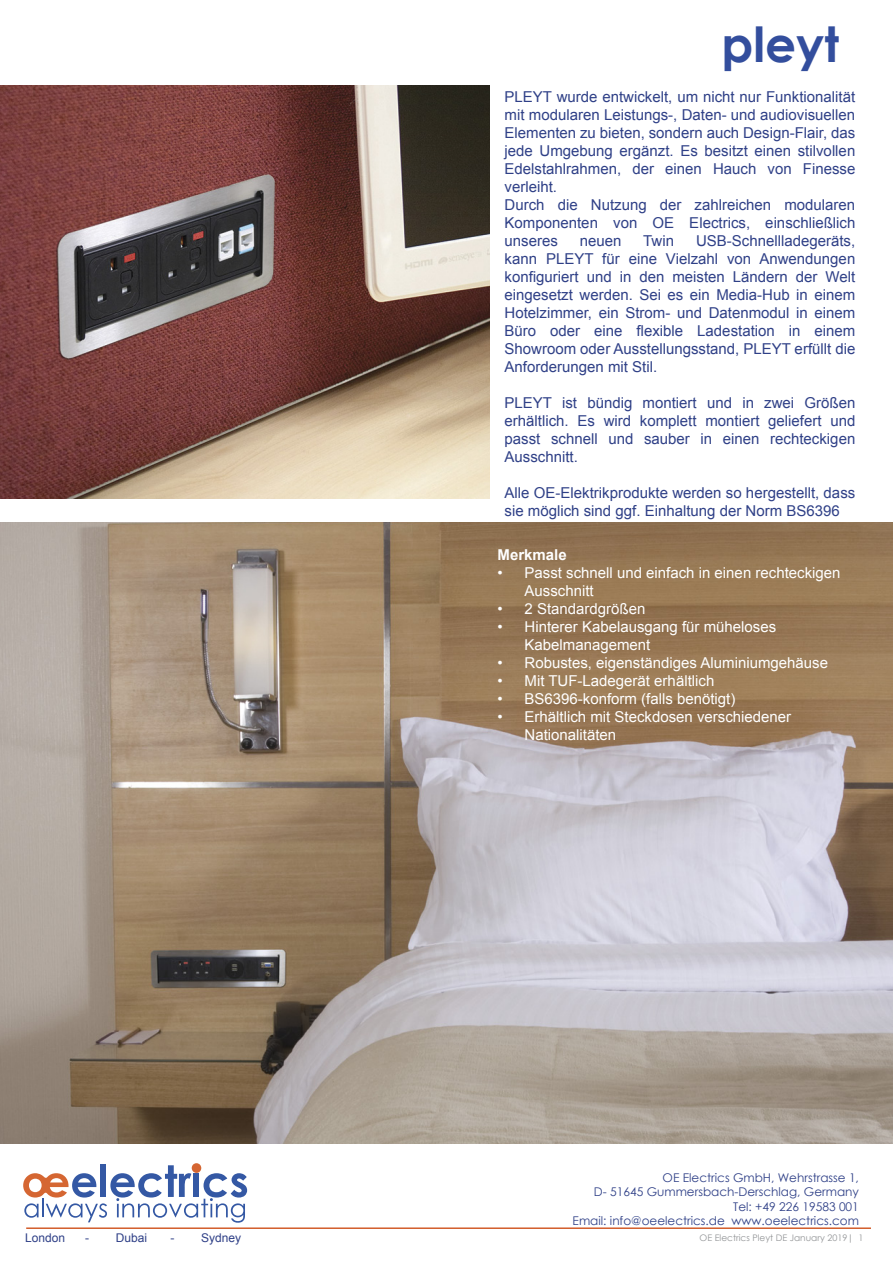
<style>
.page{position:relative;width:893px;height:1263px;background:#fff}
.page>*{position:absolute;margin:0;border:0;box-sizing:border-box;transform-origin:0 0}
.t1{font:700 48.45px "Century Gothic";color:#334e9d}
.t2{font:15px/18px "Arial";color:#2f4087}
.t3{font:15px/18px "Arial";color:#fff}
.t4{font:700 15px "Arial";color:#fff}
.t5{font:12px/14.4px "Century Gothic";color:#2f4087;text-align:right}
.t6{font:12px "Arial";color:#2f4087}
.t7{font:9px "Century Gothic";color:#929496}
</style>
<div class="page">
<svg style="left:23px;top:1163px;width:224px;height:60px"></svg>
<hr style="left:26px;top:1227px;width:845px;height:2px;background:#d35d2b">
<img style="left:0;top:522px;width:893px;height:621px">
<img style="left:0;top:86px;width:489px;height:413px">
<p class="t6" style="left:25px;top:1230px;width:42px">London</p>
<p class="t6" style="left:85px;top:1230px;width:64px">- Dubai</p>
<p class="t6" style="left:171px;top:1230px;width:72px">- Sydney</p>
<h1 class="t1" style="left:722px;top:7px;width:119px">pleyt</h1>
<p class="t2" style="left:505px;top:88px;width:352px">PLEYT wurde entwickelt, um nicht nur Funktionalität mit modularen Leistungs-, Daten- und audiovisuellen Elementen zu bieten, sondern auch Design-Flair, das jede Umgebung ergänzt. Es besitzt einen stilvollen Edelstahlrahmen, der einen Hauch von Finesse verleiht.<br>Durch die Nutzung der zahlreichen modularen Komponenten von OE Electrics, einschließlich unseres</p>
<p class="t2" style="left:505px;top:232px;width:352px;text-align:justify;text-indent:191px">USB-Schnellladegeräts, kann PLEYT für eine Vielzahl von Anwendungen konfiguriert und in den meisten Ländern der Welt eingesetzt werden. Sei es ein Media-Hub in einem Hotelzimmer, ein Strom- und Datenmodul in einem Büro oder eine flexible Ladestation in einem Showroom oder Ausstellungsstand, PLEYT erfüllt die Anforderungen mit Stil.</p>
<p class="t2" style="left:505px;top:394px;width:352px;text-align:justify">PLEYT ist bündig montiert und in zwei Größen erhältlich. Es wird komplett montiert geliefert und passt schnell und sauber in einen rechteckigen Ausschnitt.</p>
<p class="t2" style="left:505px;top:484px;width:352px">Alle OE-Elektrikprodukte werden so hergestellt, dass sie möglich sind ggf. Einhaltung der Norm BS6396</p>
<p class="t4" style="left:497px;top:545px;width:71px">Merkmale</p>
<p class="t3" style="left:524px;top:564px;width:317px;text-indent:-27px">• Passt schnell und einfach in einen rechteckigen<br>Ausschnitt</p>
<p class="t3" style="left:497px;top:600px;width:149px">• 2 Standardgrößen</p>
<p class="t3" style="left:524px;top:618px;width:253px;text-indent:-27px">• Hinterer Kabelausgang für müheloses<br>Kabelmanagement</p>
<p class="t3" style="left:497px;top:654px;width:332px">• Robustes, eigenständiges Aluminiumgehäuse</p>
<p class="t3" style="left:497px;top:672px;width:218px">• Mit TUF-Ladegerät erhältlich</p>
<p class="t3" style="left:497px;top:690px;width:239px">• BS6396-konform (falls benötigt)</p>
<p class="t3" style="left:524px;top:708px;width:268px;text-indent:-27px">• Erhältlich mit Steckdosen verschiedener<br>Nationalitäten</p>
<p class="t2" style="left:580px;top:232px;width:43px">neuen</p>
<p class="t2" style="left:643px;top:232px;width:32px">Twin</p>
<p class="t5" style="left:573px;top:1170px;width:288px">OE Electrics GmbH, Wehrstrasse 1,<br>D- 51645 Gummersbach-Derschlag, Germany Tel: +49 226 19583 001<br>Email: info@oeelectrics.de www.oeelectrics.com</p>
<p class="t7" style="left:700px;top:1231px;width:165px">OE Electrics Pleyt DE January 2019| 1</p>
</div>
